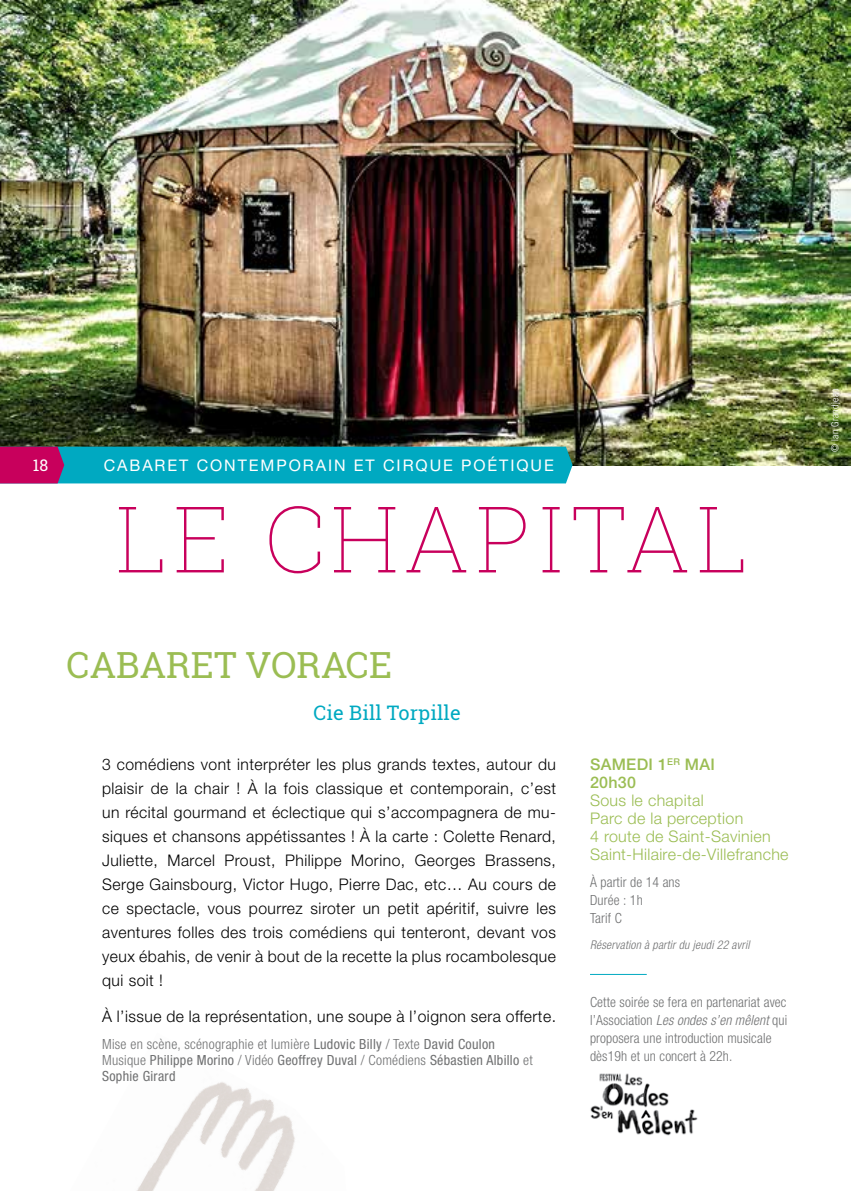
<style>
.page{position:relative;width:851px;height:1191px;background:#fff}
.page>*{position:absolute;margin:0;border:0;box-sizing:border-box;transform-origin:0 0}
.t1{font:100 92px "Roboto Slab";letter-spacing:.06em;color:#c8005c}
.t2{font:36px "Roboto Slab";color:#9bbd53}
.t3{font:20px "Roboto Slab";letter-spacing:.005em;color:#00a9c1}
.t4{font:300 16px/24px "Helvetica Neue LT Std";letter-spacing:.03em;color:#000;text-align:justify}
.t5{font:300 16px/18px "Helvetica Neue LT Std";letter-spacing:.02em;color:#9bbd53}
.t6{font:16px "Helvetica Neue LT Std";letter-spacing:.12em;color:#fff}
.t7{font:500 16px/18px "Helvetica Neue LT Std";letter-spacing:.02em;color:#9bbd53}
.t8{font:16px "Roboto Slab";color:#fff}
.t9{font:300 condensed 14px/18px "Helvetica Neue LT Std";letter-spacing:.01em;color:#707172}
.t10{font:condensed 14px/16px "Helvetica Neue LT Std";letter-spacing:.02em;color:#707172}
.t11{font:italic 300 condensed 12px "Helvetica Neue LT Std";letter-spacing:.02em;color:#707172}
.t12{font:300 condensed 10px "Helvetica Neue LT Std";letter-spacing:.03em;color:#fff}
.s1{font-weight:300}
.s2{font-style:italic}
</style>
<div class="page">
<img style="left:136px;top:1082px;width:159px;height:109px">
<img style="left:0;top:0;width:850px;height:465px">
<svg style="left:0;top:446px;width:572px;height:37px;background:#1796b4"></svg>
<hr style="left:590px;top:974px;width:56px;height:1px;background:#00a9c1">
<img style="left:590px;top:1073px;width:108px;height:63px">
<p class="t8" style="left:33px;top:454px;width:17px">18</p>
<p class="t6" style="left:104px;top:456px;width:451px">CABARET CONTEMPORAIN ET CIRQUE POÉTIQUE</p>
<h1 class="t1" style="left:116px;top:476px;width:634px">LE CHAPITAL</h1>
<h2 class="t2" style="left:67px;top:640px;width:327px">CABARET VORACE</h2>
<p class="t3" style="left:313px;top:699px;width:149px">Cie Bill Torpille</p>
<p class="t4" style="left:102px;top:752px;width:455px">3 comédiens vont interpréter les plus grands textes, autour du plaisir de la chair ! À la fois classique et contemporain, c’est un récital gourmand et éclectique qui s’accompagnera de mu&shy;siques et chansons appétissantes ! À la carte : Colette Renard, Juliette, Marcel Proust, Philippe Morino, Georges Brassens, Serge Gainsbourg, Victor Hugo, Pierre Dac, etc… Au cours de ce spectacle, vous pourrez siroter un petit apéritif, suivre les aventures folles des trois comédiens qui tenteront, devant vos yeux ébahis, de venir à bout de la recette la plus rocambolesque qui soit !</p>
<p class="t4" style="left:102px;top:1003px;width:455px">À l’issue de la représentation, une soupe à l’oignon sera offerte.</p>
<p class="t10" style="left:102px;top:1036px;width:432px"><span class="s1">Mise en scène, scénographie et lumière</span> Ludovic Billy <span class="s1">/ Texte</span> David Coulon<br><span class="s1">Musique</span> Philippe Morino <span class="s1">/ Vidéo</span> Geoffrey Duval <span class="s1">/ Comédiens</span> Sébastien Albillo <span class="s1">et<br></span>Sophie Girard</p>
<p class="t7" style="left:590px;top:755px;width:126px">SAMEDI 1<sup>ER</sup> MAI<br>20h30</p>
<p class="t5" style="left:590px;top:791px;width:200px">Sous le chapital<br>Parc de la perception<br>4 route de Saint-Savinien<br>Saint-Hilaire-de-Villefranche</p>
<p class="t9" style="left:590px;top:872px;width:92px">À partir de 14 ans<br>Durée : 1h<br>Tarif C</p>
<p class="t11" style="left:590px;top:938px;width:161px">Réservation à partir du jeudi 22 avril</p>
<p class="t9" style="left:590px;top:992px;width:199px">Cette soirée se fera en partenariat avec l’Association <span class="s2">Les ondes s’en mêlent</span> qui proposera une introduction musicale dès19h et un concert à 22h.</p>
<p class="t12" style="left:829px;top:452px;width:65px;rotate:-90deg">© Ian Grandjean</p>
</div>
